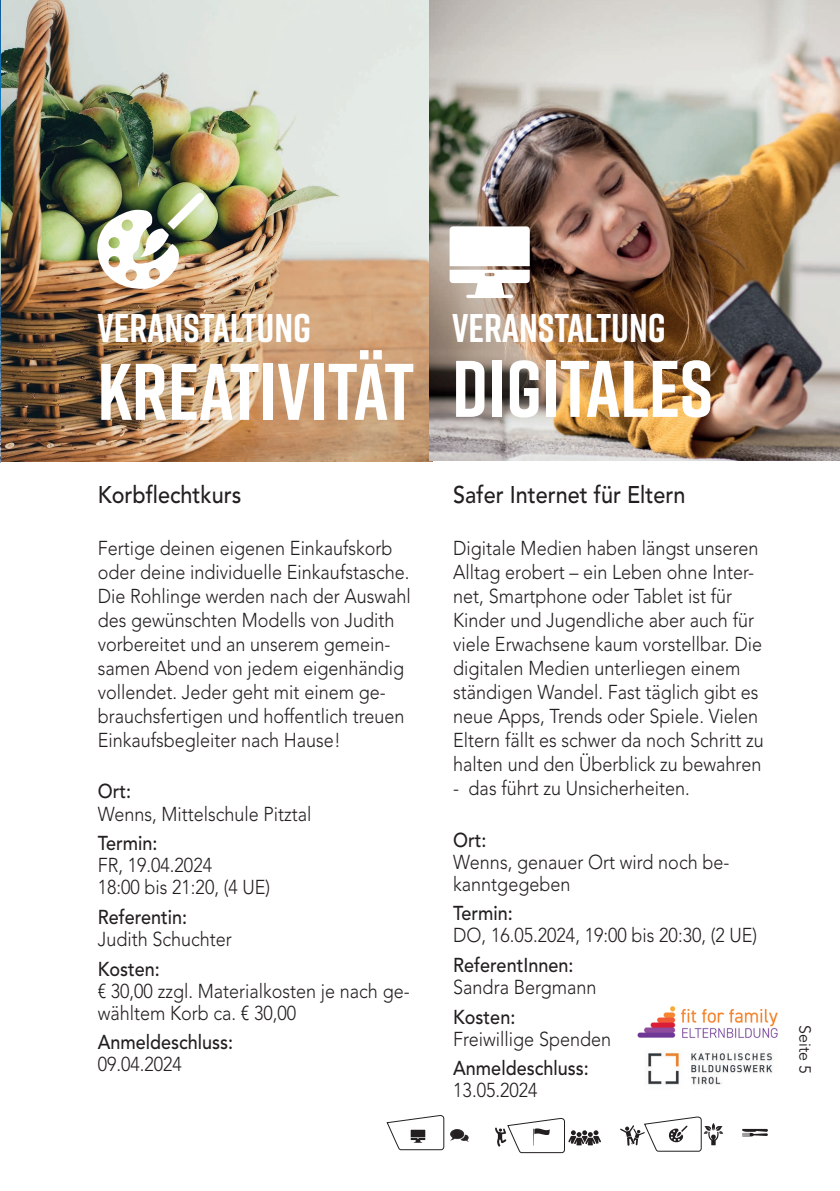
<style>
.page{position:relative;width:840px;height:1191px;background:#fff}
.page>*{position:absolute;margin:0;border:0;box-sizing:border-box;transform-origin:0 0}
.t1{font:700 80px "Rift";color:#fff}
.t2{font:700 40px "Rift";color:#fff}
.t3{font:500 24px "Avenir LT Std";color:#231f20;scale:.9 1}
.t4{font:300 20px/24px "Avenir LT Std";color:#231f20;scale:.9 1}
.t5{font:500 20px "Avenir LT Std";color:#231f20;scale:.9 1}
.t6{font:16px "Avenir LT Std";color:#231f20}
</style>
<div class="page">
<svg style="left:742px;top:1129px;width:25px;height:7px"></svg>
<img style="left:450px;top:1129px;width:18px;height:12px">
<img style="left:0;top:0;width:432px;height:462px">
<img style="left:97px;top:193px;width:107px;height:96px">
<svg style="left:495px;top:1118px;width:105px;height:35px"></svg>
<svg style="left:386px;top:1115px;width:58px;height:35px"></svg>
<img style="left:429px;top:0;width:410px;height:461px">
<svg style="left:449px;top:226px;width:80px;height:72px"></svg>
<img style="left:637px;top:1006px;width:140px;height:32px">
<img style="left:647px;top:1050px;width:126px;height:35px">
<svg style="left:620px;top:1116px;width:102px;height:35px"></svg>
<h2 class="t2" style="left:97px;top:299px;width:215px">VERANSTALTUNG</h2>
<h1 class="t1" style="left:97px;top:334px;width:318px">KREATIVITÄT</h1>
<p class="t3" style="left:98px;top:480px;width:161px">Korbflechtkurs</p>
<p class="t4" style="left:98px;top:536px;width:349px">Fertige deinen eigenen Einkaufskorb oder deine individuelle Einkaufstasche.<br>Die Rohlinge werden nach der Auswahl des gewünschten Modells von Judith vorbereitet und an unserem gemein&shy;samen Abend von jedem eigenhändig vollendet. Jeder geht mit einem ge&shy;brauchsfertigen und hoffentlich treuen Einkaufsbegleiter nach Hause!</p>
<p class="t5" style="left:98px;top:780px;width:38px">Ort:</p>
<p class="t4" style="left:98px;top:801px;width:239px">Wenns, Mittelschule Pitztal</p>
<p class="t5" style="left:98px;top:831px;width:68px">Termin:</p>
<p class="t4" style="left:98px;top:854px;width:193px;line-height:22px">FR, 19.04.2024<br>18:00 bis 21:20, (4 UE)</p>
<p class="t5" style="left:98px;top:905px;width:101px">Referentin:</p>
<p class="t4" style="left:98px;top:927px;width:150px">Judith Schuchter</p>
<p class="t5" style="left:98px;top:956px;width:70px">Kosten:</p>
<p class="t4" style="left:98px;top:979px;width:348px;line-height:22px">€ 30,00 zzgl. Materialkosten je nach ge&shy;wähltem Korb ca. € 30,00</p>
<p class="t5" style="left:98px;top:1030px;width:152px">Anmeldeschluss:</p>
<p class="t4" style="left:98px;top:1052px;width:95px">09.04.2024</p>
<h2 class="t2" style="left:452px;top:299px;width:215px">VERANSTALTUNG</h2>
<h1 class="t1" style="left:452px;top:331px;width:262px">DIGITALES</h1>
<p class="t3" style="left:453px;top:480px;width:259px">Safer Internet für Eltern</p>
<p class="t4" style="left:453px;top:536px;width:346px">Digitale Medien haben längst unseren Alltag erobert – ein Leben ohne Inter&shy;net, Smartphone oder Tablet ist für Kinder und Jugendliche aber auch für viele Erwachsene kaum vorstellbar. Die digitalen Medien unterliegen einem ständigen Wandel. Fast täglich gibt es neue Apps, Trends oder Spiele. Vielen Eltern fällt es schwer da noch Schritt zu halten und den Überblick zu bewahren</p>
<p class="t4" style="left:453px;top:776px;width:264px">- das führt zu Unsicherheiten.</p>
<p class="t5" style="left:453px;top:828px;width:38px">Ort:</p>
<p class="t4" style="left:453px;top:850px;width:308px;line-height:22px">Wenns, genauer Ort wird noch be&shy;kanntgegeben</p>
<p class="t5" style="left:453px;top:901px;width:68px">Termin:</p>
<p class="t4" style="left:453px;top:923px;width:339px">DO, 16.05.2024, 19:00 bis 20:30, (2 UE)</p>
<p class="t5" style="left:453px;top:953px;width:135px">ReferentInnen:</p>
<p class="t4" style="left:453px;top:975px;width:160px">Sandra Bergmann</p>
<p class="t5" style="left:453px;top:1004px;width:70px">Kosten:</p>
<p class="t4" style="left:453px;top:1026px;width:177px">Freiwillige Spenden</p>
<p class="t5" style="left:453px;top:1056px;width:152px">Anmeldeschluss:</p>
<p class="t4" style="left:453px;top:1078px;width:95px">13.05.2024</p>
<p class="t6" style="left:813px;top:1025px;width:51px;rotate:90deg">Seite 5</p>
</div>
